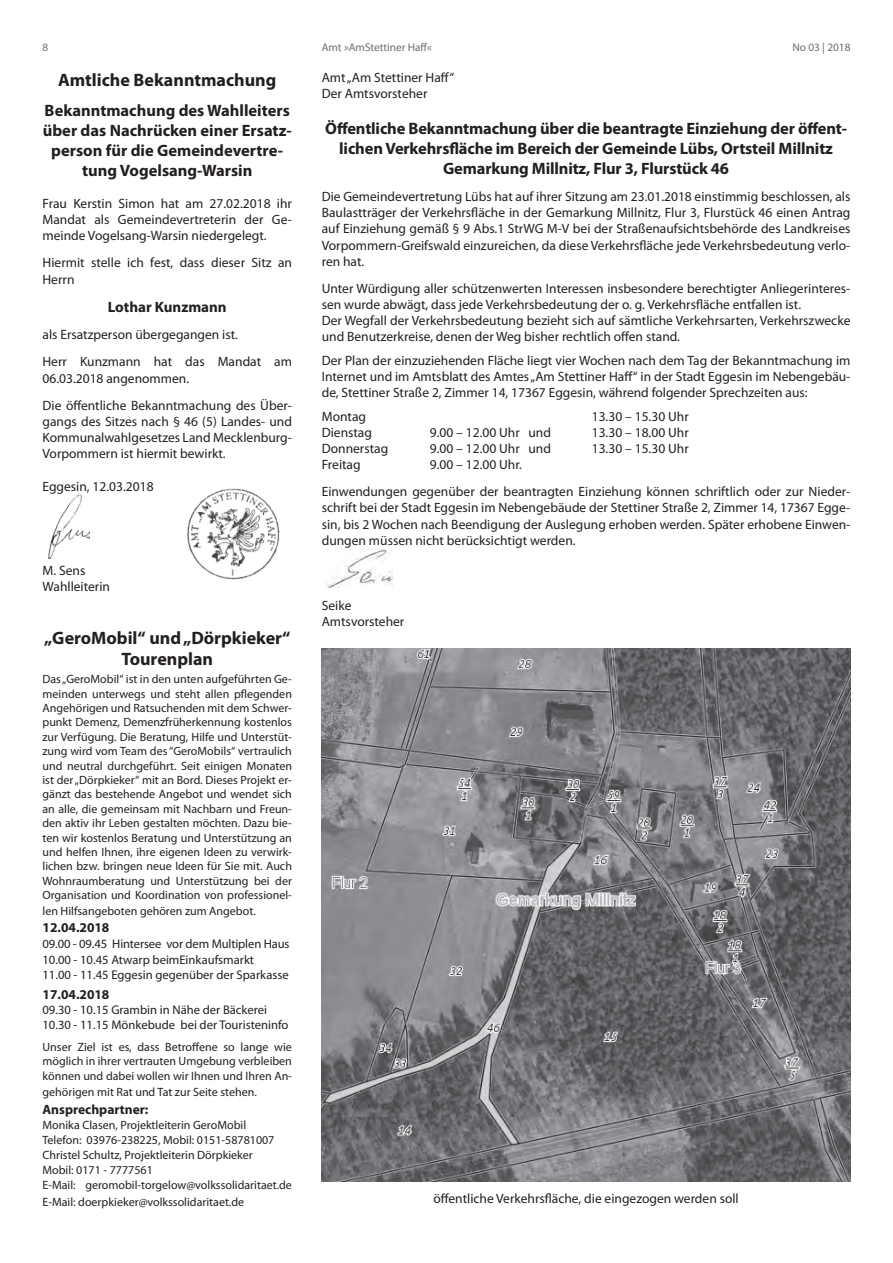
<style>
.page{position:relative;width:893px;height:1263px;background:#fff}
.page>*{position:absolute;margin:0;border:0;box-sizing:border-box;transform-origin:0 0}
.t1{font:700 18px/21.6px "Myriad Pro";color:#231f20;text-align:center}
.t2{font:700 16.5px/19.8px "Myriad Pro";letter-spacing:-.01em;color:#231f20;text-align:center}
.t3{font:700 15px "Myriad Pro";color:#231f20}
.t4{font:13.5px/16.2px "Myriad Pro";color:#231f20;text-align:justify}
.t5{font:700 13.5px "Myriad Pro";color:#231f20}
.t6{font:12.6px "Myriad Pro";color:#231f20}
.t7{font:12px/14.4px "Myriad Pro";color:#231f20;text-align:justify}
.t8{font:11.25px "Myriad Pro";color:#6c6d70}
</style>
<div class="page">
<img style="left:322px;top:648px;width:528px;height:533px">
<img style="left:49px;top:495px;width:40px;height:63px">
<img style="left:187px;top:488px;width:93px;height:92px">
<img style="left:327px;top:550px;width:66px;height:38px">
<p class="t8" style="left:43px;top:40px;width:7px">8</p>
<p class="t8" style="left:322px;top:40px;width:112px">Amt »AmStettiner Haff«</p>
<p class="t8" style="left:792px;top:40px;width:60px">No 03 | 2018</p>
<p class="t1" style="left:58px;top:68px;width:220px">Amtliche Bekanntmachung</p>
<p class="t2" style="left:43px;top:100px;width:250px">Bekanntmachung des Wahlleiters über das Nachrücken einer Ersatz&shy;person für die Gemeindevertre&shy;tung Vogelsang-Warsin</p>
<p class="t4" style="left:43px;top:195px;width:251px">Frau Kerstin Simon hat am 27.02.2018 ihr Mandat als Gemeindevertreterin der Ge&shy;meinde Vogelsang-Warsin niedergelegt.</p>
<p class="t4" style="left:43px;top:254px;width:251px">Hiermit stelle ich fest, dass dieser Sitz an<br>Herrn</p>
<p class="t3" style="left:108px;top:297px;width:121px">Lothar Kunzmann</p>
<p class="t4" style="left:43px;top:326px;width:197px">als Ersatzperson übergegangen ist.</p>
<p class="t4" style="left:43px;top:353px;width:251px">Herr Kunzmann hat das Mandat am<br>06.03.2018 angenommen.</p>
<p class="t4" style="left:43px;top:397px;width:251px">Die öffentliche Bekanntmachung des Über&shy;gangs des Sitzes nach § 46 (5) Landes- und Kommunalwahlgesetzes Land Mecklenburg-Vorpommern ist hiermit bewirkt.</p>
<p class="t4" style="left:43px;top:478px;width:113px">Eggesin, 12.03.2018</p>
<p class="t4" style="left:43px;top:562px;width:44px">M. Sens</p>
<p class="t4" style="left:43px;top:578px;width:69px">Wahlleiterin</p>
<p class="t1" style="left:44px;top:626px;width:248px">„GeroMobil“ und „Dörpkieker“<br>Tourenplan</p>
<p class="t7" style="left:43px;top:672px;width:251px">Das „GeroMobil“ ist in den unten aufgeführten Ge&shy;meinden unterwegs und steht allen pflegenden Angehörigen und Ratsuchenden mit dem Schwer&shy;punkt Demenz, Demenzfrüherkennung kostenlos zur Verfügung. Die Beratung, Hilfe und Unterstüt&shy;zung wird vom Team des “GeroMobils“ vertraulich und neutral durchgeführt. Seit einigen Monaten ist der „Dörpkieker“ mit an Bord. Dieses Projekt er&shy;gänzt das bestehende Angebot und wendet sich an alle, die gemeinsam mit Nachbarn und Freun&shy;den aktiv ihr Leben gestalten möchten. Dazu bie&shy;ten wir kostenlos Beratung und Unterstützung an und helfen Ihnen, ihre eigenen Ideen zu verwirk&shy;lichen bzw. bringen neue Ideen für Sie mit. Auch Wohnraumberatung und Unterstützung bei der Organisation und Koordination von professionel-</p>
<p class="t7" style="left:43px;top:904px;width:215px">len Hilfsangeboten gehören zum Angebot.</p>
<p class="t5" style="left:43px;top:918px;width:68px">12.04.2018</p>
<p class="t6" style="left:43px;top:936px;width:249px">09.00 - 09.45 Hintersee vor dem Multiplen Haus</p>
<p class="t6" style="left:43px;top:952px;width:213px">10.00 - 10.45 Atwarp beimEinkaufsmarkt</p>
<p class="t6" style="left:43px;top:967px;width:248px">11.00 - 11.45 Eggesin gegenüber der Sparkasse</p>
<p class="t5" style="left:43px;top:985px;width:68px">17.04.2018</p>
<p class="t6" style="left:43px;top:1002px;width:226px">09.30 - 10.15 Grambin in Nähe der Bäckerei</p>
<p class="t6" style="left:43px;top:1017px;width:247px">10.30 - 11.15 Mönkebude bei der Touristeninfo</p>
<p class="t7" style="left:43px;top:1039px;width:251px">Unser Ziel ist es, dass Betroffene so lange wie möglich in ihrer vertrauten Umgebung verbleiben können und dabei wollen wir Ihnen und Ihren An-</p>
<p class="t7" style="left:43px;top:1084px;width:216px">gehörigen mit Rat und Tat zur Seite stehen.</p>
<p class="t5" style="left:43px;top:1101px;width:107px">Ansprechpartner:</p>
<p class="t7" style="left:43px;top:1118px;width:205px">Monika Clasen, Projektleiterin GeroMobil</p>
<p class="t7" style="left:43px;top:1133px;width:233px">Telefon: 03976-238225, Mobil: 0151-58781007</p>
<p class="t7" style="left:43px;top:1148px;width:212px">Christel Schultz, Projektleiterin Dörpkieker</p>
<p class="t7" style="left:43px;top:1163px;width:112px">Mobil: 0171 - 7777561</p>
<p class="t7" style="left:43px;top:1177px;width:251px;line-height:16.2px">E-Mail: geromobil-torgelow@volkssolidaritaet.de<br>E-Mail: doerpkieker@volkssolidaritaet.de</p>
<p class="t4" style="left:322px;top:69px;width:134px">Amt „Am Stettiner Haff“</p>
<p class="t4" style="left:322px;top:85px;width:107px">Der Amtsvorsteher</p>
<p class="t2" style="left:325px;top:118px;width:523px">Öffentliche Bekanntmachung über die beantragte Einziehung der öffent&shy;lichen Verkehrsfläche im Bereich der Gemeinde Lübs, Ortsteil Millnitz</p>
<p class="t2" style="left:443px;top:158px;width:287px">Gemarkung Millnitz, Flur 3, Flurstück 46</p>
<p class="t4" style="left:322px;top:188px;width:530px">Die Gemeindevertretung Lübs hat auf ihrer Sitzung am 23.01.2018 einstimmig beschlossen, als Baulastträger der Verkehrsfläche in der Gemarkung Millnitz, Flur 3, Flurstück 46 einen Antrag auf Einziehung gemäß § 9 Abs.1 StrWG M-V bei der Straßenaufsichtsbehörde des Landkreises Vorpommern-Greifswald einzureichen, da diese Verkehrsfläche jede Verkehrsbedeutung verlo&shy;ren hat.</p>
<p class="t4" style="left:322px;top:280px;width:530px">Unter Würdigung aller schützenwerten Interessen insbesondere berechtigter Anliegerinteres&shy;sen wurde abwägt, dass jede Verkehrsbedeutung der o. g. Verkehrsfläche entfallen ist.</p>
<p class="t4" style="left:322px;top:312px;width:530px">Der Wegfall der Verkehrsbedeutung bezieht sich auf sämtliche Verkehrsarten, Verkehrszwecke und Benutzerkreise, denen der Weg bisher rechtlich offen stand.</p>
<p class="t4" style="left:322px;top:352px;width:530px">Der Plan der einzuziehenden Fläche liegt vier Wochen nach dem Tag der Bekanntmachung im Internet und im Amtsblatt des Amtes „Am Stettiner Haff“ in der Stadt Eggesin im Nebengebäu&shy;de, Stettiner Straße 2, Zimmer 14, 17367 Eggesin, während folgender Sprechzeiten aus:</p>
<p class="t4" style="left:322px;top:408px;width:46px">Montag</p>
<p class="t4" style="left:592px;top:408px;width:98px">13.30 – 15.30 Uhr</p>
<p class="t4" style="left:322px;top:424px;width:52px">Dienstag</p>
<p class="t4" style="left:430px;top:424px;width:123px">9.00 – 12.00 Uhr und</p>
<p class="t4" style="left:592px;top:424px;width:98px">13.30 – 18.00 Uhr</p>
<p class="t4" style="left:322px;top:440px;width:68px">Donnerstag</p>
<p class="t4" style="left:430px;top:440px;width:123px">9.00 – 12.00 Uhr und</p>
<p class="t4" style="left:592px;top:440px;width:98px">13.30 – 15.30 Uhr</p>
<p class="t4" style="left:322px;top:456px;width:40px">Freitag</p>
<p class="t4" style="left:430px;top:456px;width:94px">9.00 – 12.00 Uhr.</p>
<p class="t4" style="left:322px;top:483px;width:530px">Einwendungen gegenüber der beantragten Einziehung können schriftlich oder zur Nieder&shy;schrift bei der Stadt Eggesin im Nebengebäude der Stettiner Straße 2, Zimmer 14, 17367 Egge&shy;sin, bis 2 Wochen nach Beendigung der Auslegung erhoben werden. Später erhobene Einwen&shy;dungen müssen nicht berücksichtigt werden.</p>
<p class="t4" style="left:322px;top:597px;width:31px">Seike</p>
<p class="t4" style="left:322px;top:613px;width:84px">Amtsvorsteher</p>
<p class="t4" style="left:433px;top:1190px;width:307px">öffentliche Verkehrsfläche, die eingezogen werden soll</p>
</div>
